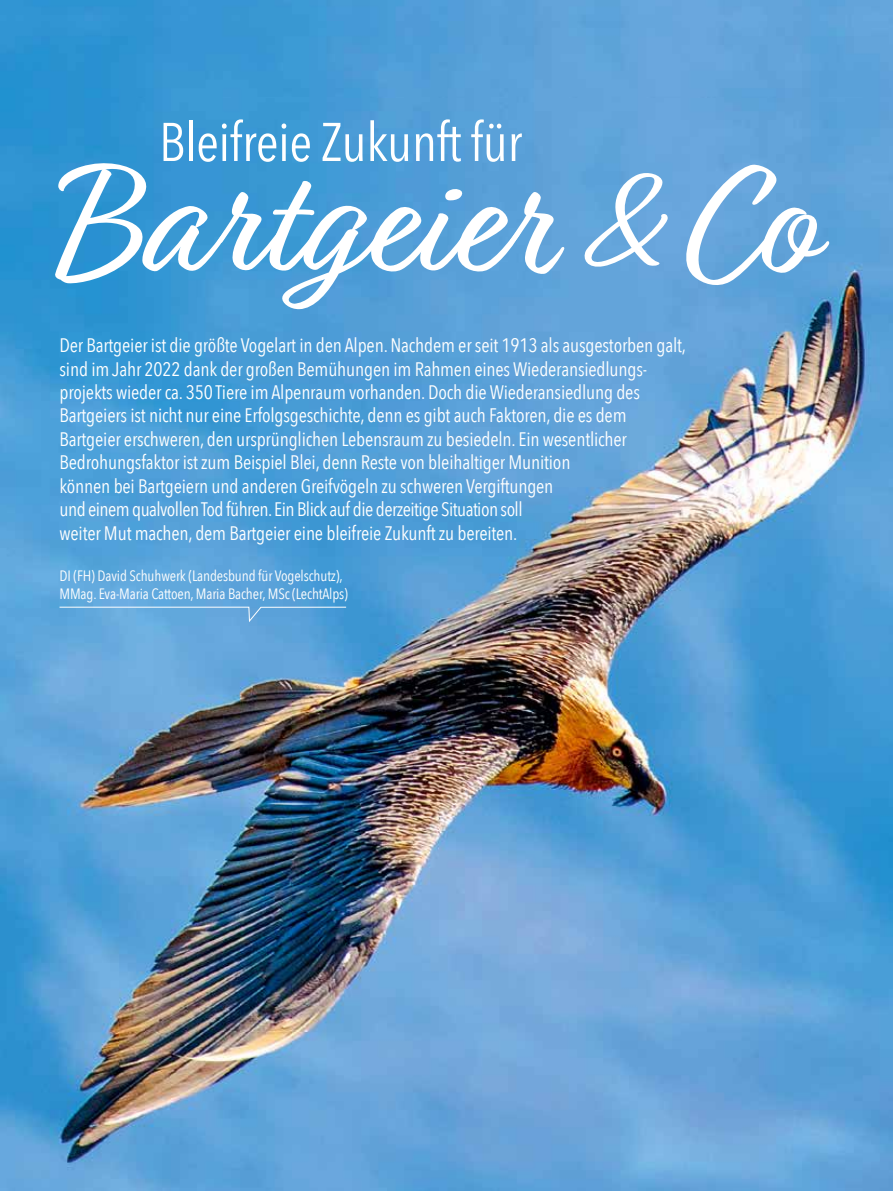
<style>
.page{position:relative;width:893px;height:1191px;background:#fff}
.page>*{position:absolute;margin:0;border:0;box-sizing:border-box;transform-origin:0 0}
.t1{font:162px "Relation";color:#fff}
.t2{font:53.85px "Avenir Next Condensed";letter-spacing:-.01em;color:#fff}
.t3{font:19.5px/23.4px "Avenir Next Condensed";letter-spacing:-.01em;color:#fff}
.t4{font:15px/18px "Avenir Next Condensed";letter-spacing:-.01em;color:#fff}
.s1{font-size:120px}
</style>
<div class="page">
<img style="left:0;top:0;width:893px;height:1191px">
<svg style="left:59px;top:606px;width:288px;height:17px;background:#68abdd"></svg>
<h2 class="t2" style="left:159px;top:96px;width:364px">Bleifreie Zukunft für</h2>
<h1 class="t1" style="left:56px;top:132px;width:757px">Bartgeier <span class="s1">&amp;</span> Co</h1>
<p class="t3" style="left:60px;top:333px;width:628px">Der Bartgeier ist die größte Vogelart in den Alpen. Nachdem er seit 1913 als ausgestorben galt, sind im Jahr 2022 dank der großen Bemühungen im Rahmen eines Wiederansiedlungs&shy;projekts wieder ca. 350 Tiere im Alpenraum vorhanden. Doch die Wiederansiedlung des Bartgeiers ist nicht nur eine Erfolgsgeschichte, denn es gibt auch Faktoren, die es dem Bartgeier erschweren, den ursprünglichen Lebensraum zu besiedeln. Ein wesentlicher Bedrohungsfaktor ist zum Beispiel Blei, denn Reste von bleihaltiger Munition<br>können bei Bartgeiern und anderen Greifvögeln zu schweren Vergiftungen<br>und einem qualvollen Tod führen. Ein Blick auf die derzeitige Situation soll<br>weiter Mut machen, dem Bartgeier eine bleifreie Zukunft zu bereiten.</p>
<p class="t4" style="left:60px;top:566px;width:290px">DI (FH) David Schuhwerk (Landesbund für Vogelschutz),<br>MMag. Eva-Maria Cattoen, Maria Bacher, MSc (LechtAlps)</p>
</div>
